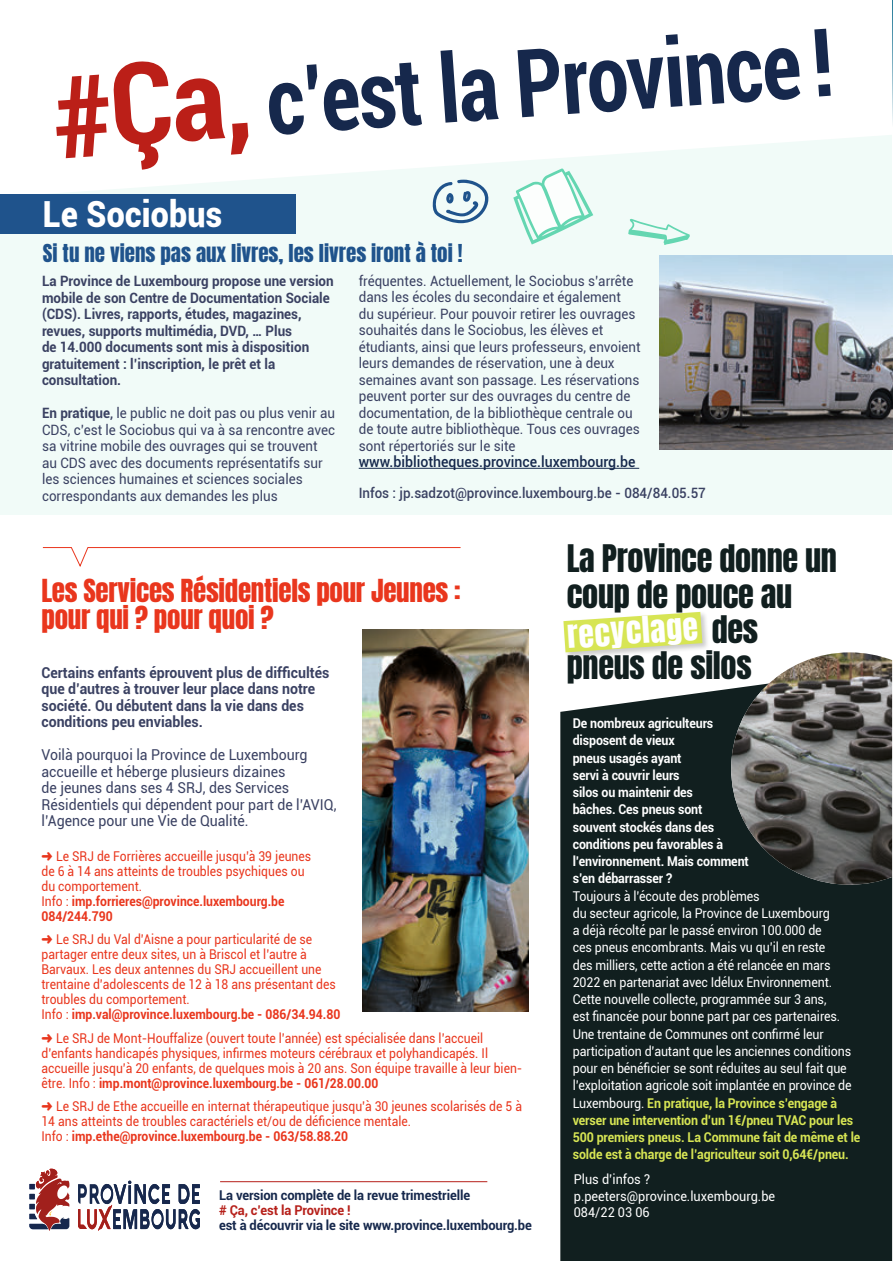
<style>
.page{position:relative;width:893px;height:1261px;background:#fff}
.page>*{position:absolute;margin:0;border:0;box-sizing:border-box;transform-origin:0 0}
.t1{font:700 condensed 94.5px "Roboto";color:#16284c;scale:.9 1}
.t2{font:900 36px "Roboto";letter-spacing:.01em;color:#fff;scale:.89 1}
.t3{font:32.25px "Anton";letter-spacing:-.01em;color:#111f1f}
.t4{font:31.5px "Anton";color:#fff}
.t5{font:27px/27px "Anton";letter-spacing:-.01em;color:#e9361d}
.t6{font:21px "Anton";color:#1f538c}
.t7{font:15px/16.5px "Roboto";color:#3a4162;scale:.94 1}
.t8{font:700 15px/16.5px "Roboto";color:#3a4162;scale:.94 1}
.t9{font:500 15px "Roboto";color:#15284c;scale:.94 1}
.t10{font:14.25px/16.5px "Roboto";color:#3a4162;scale:.94 1}
.t11{font:700 14.25px/16.5px "Roboto";color:#3a4162;scale:.94 1}
.t12{font:500 14.25px "Roboto";color:#3a4162;scale:.94 1}
.t13{font:13.5px/15px "Roboto";color:#e9361d;scale:.9 1}
.t14{font:13.5px/17.2px "Roboto";letter-spacing:-.01em;color:#fff;scale:.92 1}
.t15{font:700 13.5px/17.2px "Roboto";letter-spacing:-.01em;color:#fff;scale:.92 1}
.t16{font:700 13.5px "Roboto";letter-spacing:-.01em;color:#16284c;scale:.96 1}
.t17{font:13.5px/16.5px "Roboto";letter-spacing:-.01em;color:#fff;scale:.94 1}
.t18{font:700 13.5px "Roboto";letter-spacing:-.01em;color:#b6201a;scale:.96 1}
.s1{font-size:114px;color:#bb1f18}
.s2{font-weight:700}
.s3{font-weight:500}
.s4{font-weight:700;color:#d7e554}
</style>
<div class="page">
<hr style="left:892px;top:0;width:1px;height:130px;background:#006588">
<div style="left:0;top:0;width:892px;height:515px;background:#f1fbf8"></div>
<svg style="left:29px;top:1169px;width:40px;height:62px"></svg>
<svg style="left:78px;top:1180px;width:122px;height:51px"></svg>
<hr style="left:359px;top:468px;width:280px;height:1px;background:#15284c">
<svg style="left:0;top:0;width:892px;height:195px;fill:#fff"></svg>
<hr style="left:220px;top:1181px;width:267px;height:1px;background:#b6201a">
<img style="left:659px;top:255px;width:233px;height:194px">
<div style="left:560px;top:688px;width:332px;height:573px;background:#111f1f"></div>
<img style="left:731px;top:652px;width:161px;height:233px">
<svg style="left:42px;top:547px;width:419px;height:20px"></svg>
<svg style="left:432px;top:180px;width:59px;height:43px"></svg>
<svg style="left:628px;top:219px;width:62px;height:26px"></svg>
<svg style="left:513px;top:168px;width:80px;height:76px"></svg>
<div style="left:562px;top:611px;width:148px;height:49px;background:#11110f;opacity:.22"></div>
<svg style="left:563px;top:612px;width:139px;height:40px;background:#dce777"></svg>
<img style="left:362px;top:630px;width:167px;height:382px">
<div style="left:0;top:195px;width:296px;height:39px;background:#1f538c"></div>
<h1 class="t1" style="left:49px;top:50px;width:870px;rotate:-4deg"><span class="s1">#Ça,</span> c’est la Province !</h1>
<h2 class="t2" style="left:43px;top:188px;width:203px">Le Sociobus</h2>
<h3 class="t6" style="left:43px;top:243px;width:421px">Si tu ne viens pas aux livres, les livres iront à toi !</h3>
<p class="t11" style="left:42px;top:272px;width:312px">La Province de Luxembourg propose une version mobile de son Centre de Documentation Sociale (CDS). Livres, rapports, études, magazines, revues, supports multimédia, DVD, … Plus<br>de 14.000 documents sont mis à disposition gratuitement : l’inscription, le prêt et la consultation.</p>
<p class="t10" style="left:42px;top:404px;width:313px"><span class="s2">En pratique</span><span class="s3">,</span> le public ne doit pas ou plus venir au CDS, c’est le Sociobus qui va à sa rencontre avec sa vitrine mobile des ouvrages qui se trouvent au CDS avec des documents représentatifs sur les sciences humaines et sciences sociales correspondants aux demandes les plus</p>
<p class="t10" style="left:359px;top:272px;width:301px">fréquentes. Actuellement, le Sociobus s’arrête dans les écoles du secondaire et également<br>du supérieur. Pour pouvoir retirer les ouvrages souhaités dans le Sociobus, les élèves et étudiants, ainsi que leurs professeurs, envoient leurs demandes de réservation, une à deux semaines avant son passage. Les réservations peuvent porter sur des ouvrages du centre de documentation, de la bibliothèque centrale ou de toute autre bibliothèque. Tous ces ouvrages sont répertoriés sur le site</p>
<p class="t9" style="left:359px;top:451px;width:296px">www.bibliotheques.province.luxembourg.be</p>
<p class="t12" style="left:359px;top:483px;width:371px">Infos : jp.sadzot@province.luxembourg.be - 084/84.05.57</p>
<h3 class="t5" style="left:41px;top:579px;width:421px">Les Services Résidentiels pour Jeunes : pour qui ? pour quoi ?</h3>
<p class="t8" style="left:41px;top:664px;width:308px">Certains enfants éprouvent plus de difficultés que d’autres à trouver leur place dans notre société. Ou débutent dans la vie dans des conditions peu enviables.</p>
<p class="t7" style="left:41px;top:746px;width:315px">Voilà pourquoi la Province de Luxembourg accueille et héberge plusieurs dizaines<br>de jeunes dans ses 4 SRJ, des Services Résidentiels qui dépendent pour part de l’AVIQ, l’Agence pour une Vie de Qualité.</p>
<p class="t13" style="left:41px;top:848px;width:301px">➜ Le SRJ de Forrières accueille jusqu’à 39 jeunes de 6 à 14 ans atteints de troubles psychiques ou du comportement.<br>Info : <span class="s2">imp.forrieres@province.luxembourg.be 084/244.790</span></p>
<p class="t13" style="left:41px;top:931px;width:334px">➜ Le SRJ du Val d’Aisne a pour particularité de se partager entre deux sites, un à Briscol et l’autre à Barvaux. Les deux antennes du SRJ accueillent une trentaine d’adolescents de 12 à 18 ans présentant des troubles du comportement.<br>Info : <span class="s2">imp.val@province.luxembourg.be - 086/34.94.80</span></p>
<p class="t13" style="left:41px;top:1030px;width:536px">➜ Le SRJ de Mont-Houffalize (ouvert toute l’année) est spécialisée dans l’accueil d’enfants handicapés physiques, infirmes moteurs cérébraux et polyhandicapés. Il accueille jusqu’à 20 enfants, de quelques mois à 20 ans. Son équipe travaille à leur bien&shy;être. Info : <span class="s2">imp.mont@province.luxembourg.be - 061/28.00.00</span></p>
<p class="t13" style="left:41px;top:1098px;width:535px">➜ Le SRJ de Ethe accueille en internat thérapeutique jusqu’à 30 jeunes scolarisés de 5 à<br>14 ans atteints de troubles caractériels et/ou de déficience mentale.<br>Info : <span class="s2">imp.ethe@province.luxembourg.be - 063/58.88.20</span></p>
<p class="t16" style="left:219px;top:1185px;width:263px">La version complète de la revue trimestrielle</p>
<p class="t18" style="left:219px;top:1200px;width:139px"># Ça, c’est la Province !</p>
<p class="t16" style="left:219px;top:1215px;width:327px">est à découvrir via le site www.province.luxembourg.be</p>
<h3 class="t3" style="left:567px;top:542px;width:272px">La Province donne un</h3>
<h3 class="t3" style="left:567px;top:578px;width:227px">coup de pouce au</h3>
<h3 class="t3" style="left:712px;top:613px;width:48px">des</h3>
<h3 class="t3" style="left:567px;top:649px;width:186px">pneus de silos</h3>
<h3 class="t4" style="left:566px;top:619px;width:133px;rotate:-4deg">recyclage</h3>
<p class="t15" style="left:573px;top:714px;width:193px">De nombreux agriculteurs disposent de vieux<br>pneus usagés ayant<br>servi à couvrir leurs<br>silos ou maintenir des<br>bâches. Ces pneus sont souvent stockés dans des conditions peu favorables à l’environnement. Mais comment s’en débarrasser ?</p>
<p class="t14" style="left:573px;top:886px;width:314px">Toujours à l’écoute des problèmes<br>du secteur agricole, la Province de Luxembourg<br>a déjà récolté par le passé environ 100.000 de<br>ces pneus encombrants. Mais vu qu’il en reste<br>des milliers, cette action a été relancée en mars 2022 en partenariat avec Idélux Environnement.<br>Cette nouvelle collecte, programmée sur 3 ans,<br>est financée pour bonne part par ces partenaires.<br>Une trentaine de Communes ont confirmé leur participation d’autant que les anciennes conditions pour en bénéficier se sont réduites au seul fait que l’exploitation agricole soit implantée en province de Luxembourg. <span class="s4">En pratique, la Province s’engage à verser une intervention d’un 1€/pneu TVAC pour les 500 premiers pneus. La Commune fait de même et le solde est à charge de l’agriculteur soit 0,64€/pneu.</span></p>
<p class="t17" style="left:574px;top:1171px;width:216px">Plus d’infos ? p.peeters@province.luxembourg.be<br>084/22 03 06</p>
</div>
